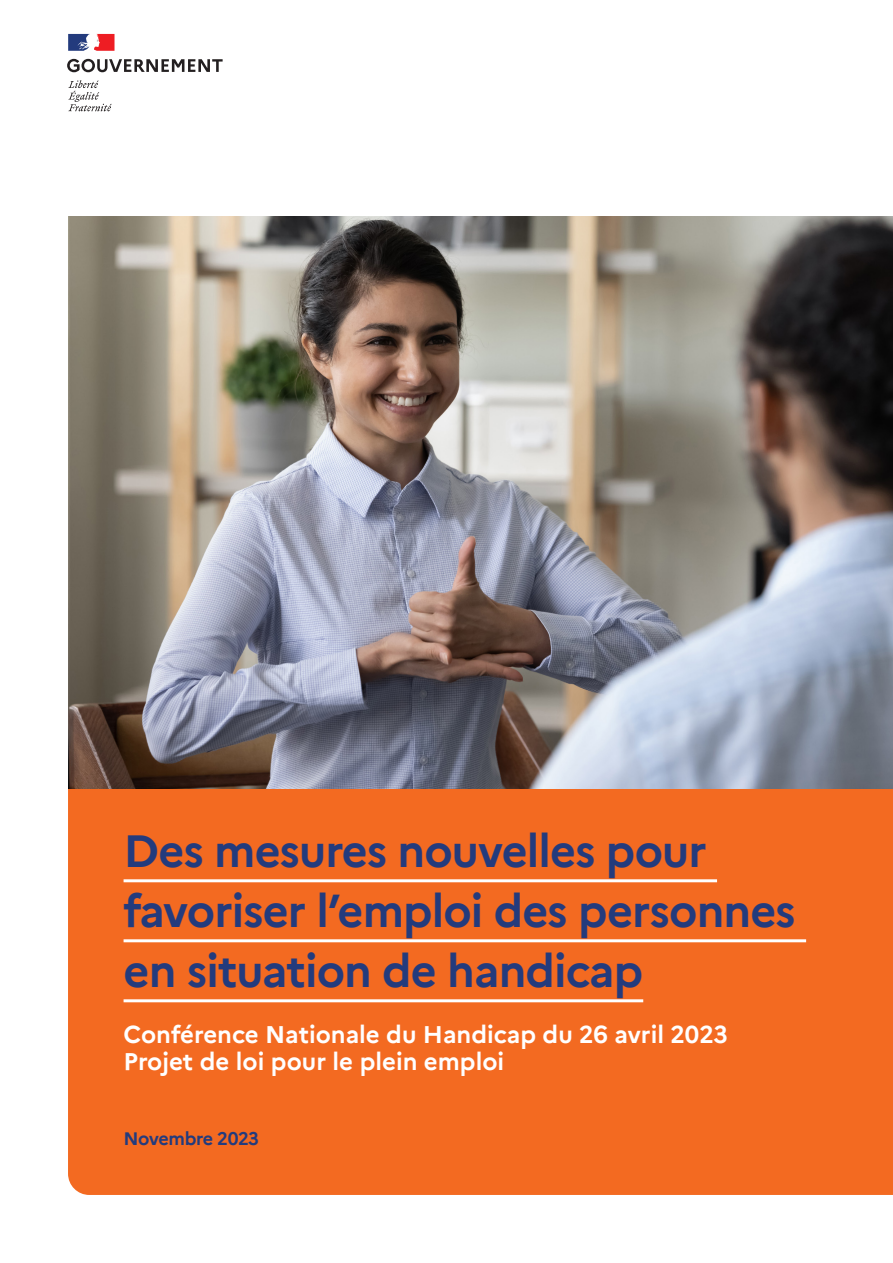
<style>
.page{position:relative;width:893px;height:1263px;background:#fff}
.page>*{position:absolute;margin:0;border:0;box-sizing:border-box;transform-origin:0 0}
.t1{font:700 45px/60px "Marianne";letter-spacing:-.02em;color:#233b7d}
.t2{font:700 24px/27px "Marianne";color:#fff}
.t3{font:700 18px "Marianne";letter-spacing:-.025em;color:#233b7d}
</style>
<div class="page">
<div style="left:68px;top:789px;width:825px;height:406px;background:#f36a21"></div>
<img style="left:68px;top:217px;width:825px;height:572px">
<hr style="left:124px;top:879px;width:593px;height:3px;background:#fff">
<hr style="left:124px;top:939px;width:682px;height:3px;background:#fff">
<hr style="left:124px;top:999px;width:519px;height:3px;background:#fff">
<svg style="left:67px;top:59px;width:156px;height:13px"></svg>
<svg style="left:68px;top:80px;width:44px;height:31px"></svg>
<svg style="left:68px;top:34px;width:47px;height:17px"></svg>
<p class="t1" style="left:124px;top:817px;width:674px">Des mesures nouvelles pour favoriser l’emploi des personnes en situation de handicap</p>
<p class="t2" style="left:124px;top:1019px;width:606px">Conférence Nationale du Handicap du 26 avril 2023<br>Projet de loi pour le plein emploi</p>
<p class="t3" style="left:124px;top:1124px;width:137px">Novembre 2023</p>
</div>
